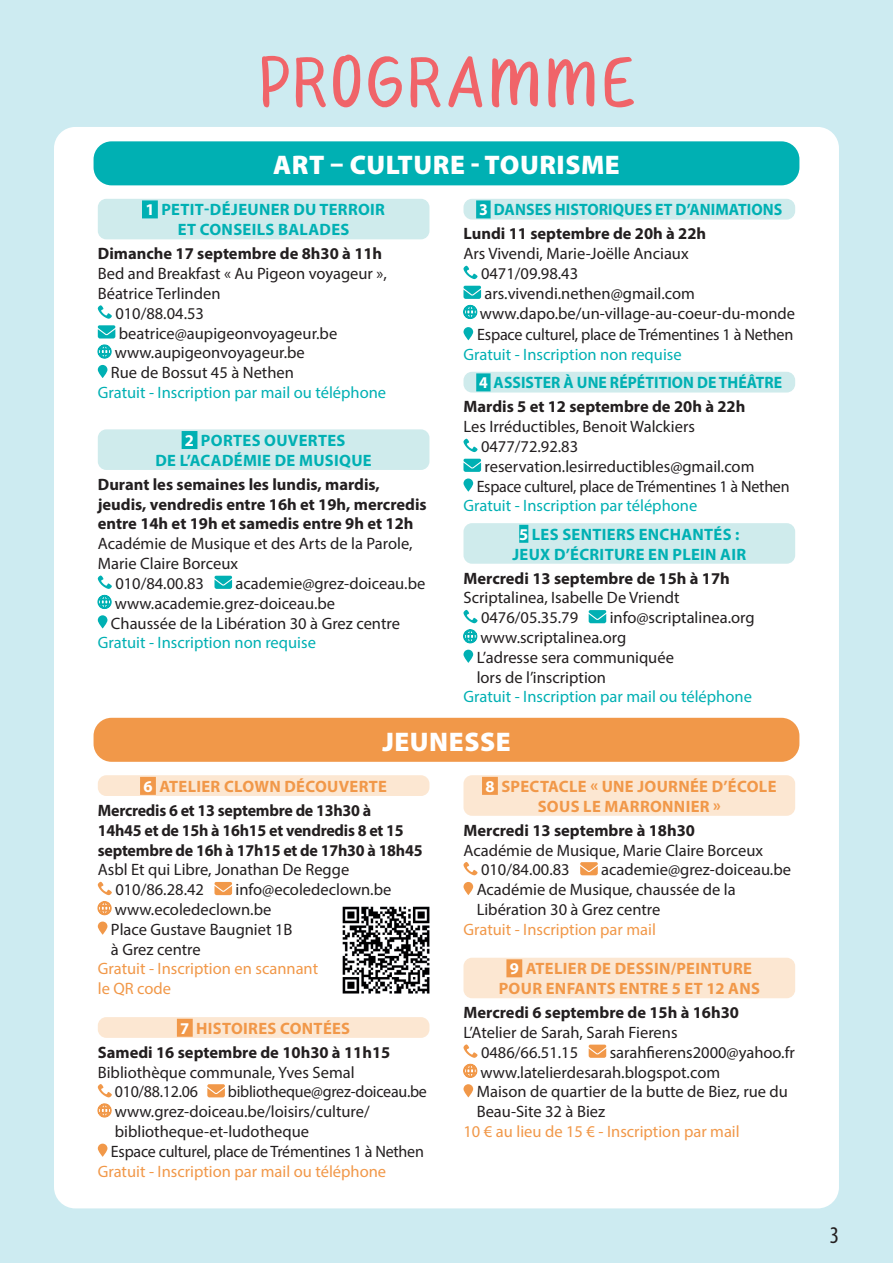
<style>
.page{position:relative;width:893px;height:1263px;background:#cdebf1}
.page>*{position:absolute;margin:0;border:0;box-sizing:border-box;transform-origin:0 0}
.t1{font:72px "Hey Guys";color:#f06469}
.t2{font:900 27px "Myriad Pro";letter-spacing:.02em;color:#fff}
.t3{font:condensed 24px "Myriad Pro";color:#231f20}
.t4{font:16.5px/19.8px "Myriad Pro";color:#231f20}
.t5{font:700 16.5px/19.8px "Myriad Pro";color:#231f20}
.t6{font:16.5px/28.3px "Myriad Pro";color:#00b0b3}
.t7{font:16.5px/19.8px "Myriad Pro";color:#f19849}
.t8{font:700 16.5px/19.8px "Myriad Pro";letter-spacing:.02em;color:#00b0b3;text-align:center}
.t9{font:700 16.5px/19.8px "Myriad Pro";letter-spacing:.02em;color:#f19849;text-align:center}
.t10{font:700 16.5px/28.3px "Myriad Pro";letter-spacing:.02em;color:#00b0b3;scale:.95 1}
.t11{font:700 16.5px/24px "Myriad Pro";color:#00b0b3;scale:.96 1}
.s1{color:#fff}
.s2{color:#231f20}
.s3{font-weight:400}
.s4{font-weight:700;color:#fff}
.s5{font-weight:700}
.s6{color:#f19849}
</style>
<div class="page">
<div style="left:54px;top:127px;width:785px;height:1081px;background:#fff;border-radius:21px"></div>
<div style="left:94px;top:141px;width:705px;height:44px;background:#00b0b3;border-radius:18px"></div>
<div style="left:98px;top:199px;width:331px;height:40px;background:#cfebec;border-radius:9px"></div>
<div style="left:142px;top:200px;width:16px;height:18px;background:#00b0b3"></div>
<div style="left:98px;top:429px;width:331px;height:41px;background:#cfebec;border-radius:9px"></div>
<div style="left:182px;top:431px;width:15px;height:18px;background:#00b0b3"></div>
<svg style="left:98px;top:305px;width:14px;height:14px"></svg>
<svg style="left:98px;top:325px;width:17px;height:13px"></svg>
<svg style="left:98px;top:345px;width:13px;height:13px"></svg>
<svg style="left:98px;top:365px;width:9px;height:13px"></svg>
<svg style="left:98px;top:575px;width:14px;height:14px"></svg>
<svg style="left:214px;top:576px;width:18px;height:13px"></svg>
<svg style="left:98px;top:595px;width:13px;height:14px"></svg>
<svg style="left:98px;top:615px;width:9px;height:13px"></svg>
<div style="left:463px;top:199px;width:332px;height:21px;background:#cfebec;border-radius:9px"></div>
<div style="left:476px;top:200px;width:15px;height:18px;background:#00b0b3"></div>
<div style="left:463px;top:372px;width:332px;height:20px;background:#cfebec;border-radius:9px"></div>
<div style="left:476px;top:373px;width:15px;height:18px;background:#00b0b3"></div>
<div style="left:463px;top:523px;width:332px;height:41px;background:#cfebec;border-radius:9px"></div>
<div style="left:519px;top:525px;width:9px;height:18px;background:#00b0b3"></div>
<svg style="left:463px;top:266px;width:15px;height:13px"></svg>
<svg style="left:463px;top:286px;width:18px;height:13px"></svg>
<svg style="left:463px;top:305px;width:14px;height:14px"></svg>
<svg style="left:463px;top:327px;width:10px;height:13px"></svg>
<svg style="left:463px;top:439px;width:15px;height:13px"></svg>
<svg style="left:463px;top:459px;width:18px;height:13px"></svg>
<svg style="left:463px;top:478px;width:10px;height:14px"></svg>
<svg style="left:463px;top:610px;width:15px;height:13px"></svg>
<svg style="left:589px;top:610px;width:17px;height:13px"></svg>
<svg style="left:463px;top:629px;width:14px;height:14px"></svg>
<svg style="left:463px;top:650px;width:10px;height:13px"></svg>
<div style="left:94px;top:718px;width:705px;height:44px;background:#f19849;border-radius:18px"></div>
<div style="left:98px;top:775px;width:331px;height:21px;background:#fce7d2;border-radius:9px"></div>
<div style="left:140px;top:777px;width:16px;height:18px;background:#f19849"></div>
<div style="left:98px;top:1017px;width:331px;height:21px;background:#fce7d2;border-radius:9px"></div>
<div style="left:177px;top:1019px;width:16px;height:18px;background:#f19849"></div>
<svg style="left:98px;top:882px;width:14px;height:13px"></svg>
<svg style="left:214px;top:882px;width:18px;height:13px"></svg>
<svg style="left:98px;top:901px;width:13px;height:14px"></svg>
<svg style="left:98px;top:921px;width:9px;height:14px"></svg>
<svg style="left:98px;top:1084px;width:14px;height:13px"></svg>
<svg style="left:207px;top:1084px;width:18px;height:13px"></svg>
<svg style="left:98px;top:1103px;width:13px;height:14px"></svg>
<svg style="left:98px;top:1143px;width:9px;height:14px"></svg>
<div style="left:463px;top:775px;width:332px;height:41px;background:#fce7d2;border-radius:9px"></div>
<div style="left:482px;top:777px;width:16px;height:18px;background:#f19849"></div>
<div style="left:463px;top:958px;width:332px;height:40px;background:#fce7d2;border-radius:9px"></div>
<div style="left:506px;top:959px;width:16px;height:18px;background:#f19849"></div>
<svg style="left:463px;top:862px;width:15px;height:13px"></svg>
<svg style="left:580px;top:862px;width:18px;height:13px"></svg>
<svg style="left:463px;top:882px;width:10px;height:13px"></svg>
<svg style="left:463px;top:1044px;width:15px;height:14px"></svg>
<svg style="left:589px;top:1044px;width:17px;height:14px"></svg>
<svg style="left:463px;top:1064px;width:14px;height:14px"></svg>
<svg style="left:463px;top:1084px;width:10px;height:13px"></svg>
<img style="left:342px;top:906px;width:88px;height:88px">
<h1 class="t1" style="left:257px;top:49px;width:381px">PROGRAMME</h1>
<h2 class="t2" style="left:273px;top:147px;width:348px">ART – CULTURE - TOURISME</h2>
<p class="t8" style="left:145px;top:199px;width:241px"><span class="s1">1</span> PETIT-DÉJEUNER DU TERROIR<br>ET CONSEILS BALADES</p>
<p class="t5" style="left:98px;top:243px;width:286px">Dimanche 17 septembre de 8h30 à 11h</p>
<p class="t4" style="left:98px;top:263px;width:291px">Bed and Breakfast « Au Pigeon voyageur »,</p>
<p class="t4" style="left:98px;top:283px;width:124px">Béatrice Terlinden</p>
<p class="t4" style="left:115px;top:303px;width:90px">010/88.04.53</p>
<p class="t4" style="left:119px;top:323px;width:220px">beatrice@aupigeonvoyageur.be</p>
<p class="t4" style="left:115px;top:343px;width:191px">www.aupigeonvoyageur.be</p>
<p class="t4" style="left:111px;top:362px;width:185px">Rue de Bossut 45 à Nethen</p>
<p class="t6" style="left:98px;top:378px;width:290px">Gratuit - Inscription par mail ou téléphone</p>
<p class="t8" style="left:156px;top:430px;width:218px"><span class="s1">2</span> PORTES OUVERTES<br>DE L’ACADÉMIE DE MUSIQUE</p>
<p class="t5" style="left:98px;top:474px;width:330px">Durant les semaines les lundis, mardis, jeudis, vendredis entre 16h et 19h, mercredis entre 14h et 19h et samedis entre 9h et 12h</p>
<p class="t4" style="left:98px;top:534px;width:316px">Académie de Musique et des Arts de la Parole,</p>
<p class="t4" style="left:98px;top:553px;width:142px">Marie Claire Borceux</p>
<p class="t4" style="left:115px;top:573px;width:90px">010/84.00.83</p>
<p class="t11" style="left:463px;top:197px;width:334px;text-indent:16px"><span class="s1">3</span> DANSES HISTORIQUES ET D’ANIMATIONS<br><span class="s2">Lundi 11 septembre de 20h à 22h</span></p>
<p class="t4" style="left:480px;top:244px;width:317px;text-indent:-16px">Ars Vivendi, Marie-Joëlle Anciaux<br>0471/09.98.43<br>ars.vivendi.nethen@gmail.com www.dapo.be/un-village-au-coeur-du-monde</p>
<p class="t4" style="left:477px;top:325px;width:318px">Espace culturel, place de Trémentines 1 à Nethen</p>
<p class="t10" style="left:479px;top:340px;width:321px;text-indent:-16px"><span class="s3">Gratuit - Inscription non requise<br></span><span class="s1">4</span> ASSISTER À UNE RÉPÉTITION DE THÉÂTRE</p>
<p class="t5" style="left:463px;top:396px;width:283px">Mardis 5 et 12 septembre de 20h à 22h</p>
<p class="t4" style="left:463px;top:417px;width:233px">Les Irréductibles, Benoit Walckiers</p>
<p class="t4" style="left:481px;top:436px;width:99px">0477/72.92.83</p>
<p class="t4" style="left:485px;top:456px;width:271px">reservation.lesirreductibles@gmail.com</p>
<p class="t4" style="left:477px;top:476px;width:314px">Espace culturel, place de Trémentines 1 à Nethen</p>
<p class="t6" style="left:519px;top:491px;width:222px;text-indent:-56px">Gratuit - Inscription par téléphone<br><span class="s4">5</span> <span class="s5">LES SENTIERS ENCHANTÉS :</span></p>
<p class="t8" style="left:512px;top:544px;width:235px">JEUX D’ÉCRITURE EN PLEIN AIR</p>
<p class="t5" style="left:463px;top:568px;width:268px">Mercredi 13 septembre de 15h à 17h</p>
<p class="t4" style="left:481px;top:588px;width:200px;text-indent:-18px">Scriptalinea, Isabelle De Vriendt<br>0476/05.35.79</p>
<p class="t4" style="left:111px;top:573px;width:316px;text-indent:125px">academie@grez-doiceau.be www.academie.grez-doiceau.be<br>Chaussée de la Libération 30 à Grez centre</p>
<p class="t6" style="left:98px;top:628px;width:220px">Gratuit - Inscription non requise</p>
<p class="t4" style="left:477px;top:607px;width:280px;text-indent:133px">info@scriptalinea.org www.scriptalinea.org<br>L’adresse sera communiquée<br>lors de l’inscription</p>
<p class="t6" style="left:463px;top:682px;width:290px">Gratuit - Inscription par mail ou téléphone</p>
<h2 class="t2" style="left:382px;top:724px;width:130px">JEUNESSE</h2>
<p class="t5" style="left:98px;top:774px;width:291px;line-height:24px;text-indent:46px"><span class="s1">6</span> <span class="s6">ATELIER CLOWN DÉCOUVERTE<br></span>Mercredis 6 et 13 septembre de 13h30 à</p>
<p class="t5" style="left:98px;top:820px;width:326px">14h45 et de 15h à 16h15 et vendredis 8 et 15 septembre de 16h à 17h15 et de 17h30 à 18h45</p>
<p class="t4" style="left:115px;top:860px;width:235px;text-indent:-18px">Asbl Et qui Libre, Jonathan De Regge<br>010/86.28.42</p>
<p class="t9" style="left:485px;top:776px;width:293px"><span class="s1">8</span> SPECTACLE « UNE JOURNÉE D’ÉCOLE<br>SOUS LE MARRONNIER »</p>
<p class="t5" style="left:463px;top:820px;width:233px">Mercredi 13 septembre à 18h30</p>
<p class="t4" style="left:481px;top:840px;width:284px;text-indent:-18px">Académie de Musique, Marie Claire Borceux<br>010/84.00.83</p>
<p class="t4" style="left:477px;top:860px;width:316px;text-indent:125px">academie@grez-doiceau.be<br>Académie de Musique, chaussée de la<br>Libération 30 à Grez centre</p>
<p class="t7" style="left:463px;top:919px;width:194px">Gratuit - Inscription par mail</p>
<p class="t9" style="left:499px;top:958px;width:263px"><span class="s1">9</span> ATELIER DE DESSIN/PEINTURE<br>POUR ENFANTS ENTRE 5 ET 12 ANS</p>
<p class="t5" style="left:463px;top:1002px;width:277px">Mercredi 6 septembre de 15h à 16h30</p>
<p class="t4" style="left:481px;top:1022px;width:198px;text-indent:-18px">L’Atelier de Sarah, Sarah Fierens<br>0486/66.51.15</p>
<p class="t4" style="left:111px;top:879px;width:282px;text-indent:125px">info@ecoledeclown.be www.ecoledeclown.be<br>Place Gustave Baugniet 1B<br>à Grez centre</p>
<p class="t7" style="left:98px;top:959px;width:222px">Gratuit - Inscription en scannant le QR code</p>
<p class="t5" style="left:98px;top:1016px;width:294px;line-height:24px;text-indent:82px"><span class="s1">7</span> <span class="s6">HISTOIRES CONTÉES<br></span>Samedi 16 septembre de 10h30 à 11h15</p>
<p class="t4" style="left:115px;top:1062px;width:241px;text-indent:-17px">Bibliothèque communale, Yves Semal<br>010/88.12.06</p>
<p class="t4" style="left:477px;top:1042px;width:320px;text-indent:133px">sarahfierens2000@yahoo.fr www.latelierdesarah.blogspot.com<br>Maison de quartier de la butte de Biez, rue du<br>Beau-Site 32 à Biez</p>
<p class="t7" style="left:463px;top:1121px;width:278px">10 € au lieu de 15 € - Inscription par mail</p>
<p class="t4" style="left:111px;top:1082px;width:317px;text-indent:117px">bibliotheque@grez-doiceau.be www.grez-doiceau.be/loisirs/culture/ bibliotheque-et-ludotheque<br>Espace culturel, place de Trémentines 1 à Nethen</p>
<p class="t7" style="left:98px;top:1161px;width:290px">Gratuit - Inscription par mail ou téléphone</p>
<h3 class="t3" style="left:830px;top:1220px;width:11px">3</h3>
</div>
